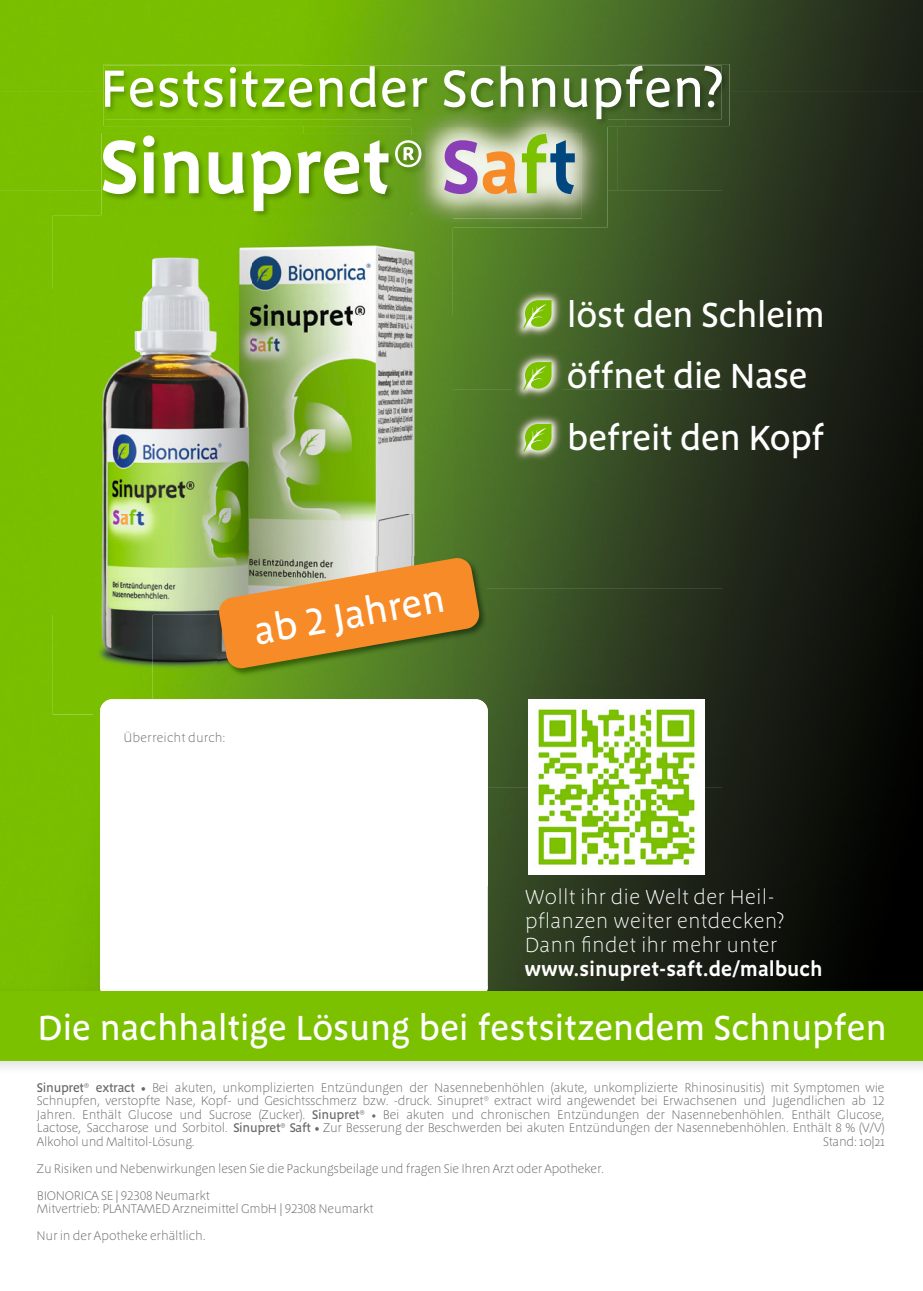
<style>
.page{position:relative;width:923px;height:1291px;background:#fff}
.page>*{position:absolute;margin:0;border:0;box-sizing:border-box;transform-origin:0 0}
.t1{font:600 78px "Megano OT";letter-spacing:-.015em;color:#fff}
.t2{font:500 54px "Megano OT";letter-spacing:.005em;color:#fff}
.t3{font:500 39px "Megano OT";color:#fff}
.t4{font:500 36px/61.8px "Megano OT";letter-spacing:-.005em;color:#fff}
.t5{font:300 21px/24px "Megano OT";letter-spacing:.01em;color:#fff}
.t6{font:600 21px "Megano OT";letter-spacing:.005em;color:#fff}
.t7{font:300 12.9px/13.5px "Megano OT";letter-spacing:-.02em;color:#686867}
.t8{font:300 12.9px "Megano OT";letter-spacing:.005em;color:#686867}
.s1{color:#8b3fb7}
.s2{color:#f78b28}
.s3{color:#7bc100}
.s4{color:#004780}
.s5{font-weight:500}
</style>
<div class="page">
<div style="left:0;top:0;width:303px;height:190px;background:#7abf00"></div>
<img style="left:303px;top:0;width:314px;height:64px">
<img style="left:617px;top:0;width:306px;height:190px">
<img style="left:303px;top:126px;width:315px;height:64px">
<div style="left:0;top:190px;width:102px;height:100px;background:#7abf00"></div>
<img style="left:452px;top:190px;width:471px;height:597px">
<div style="left:0;top:290px;width:53px;height:298px;background:#7abf00"></div>
<div style="left:0;top:588px;width:94px;height:398px;background:#7abe00"></div>
<div style="left:94px;top:714px;width:6px;height:272px;background:#77bc00"></div>
<img style="left:488px;top:787px;width:435px;height:199px">
<img style="left:529px;top:699px;width:175px;height:175px">
<img style="left:104px;top:64px;width:625px;height:62px">
<img style="left:105px;top:66px;width:617px;height:53px">
<img style="left:102px;top:133px;width:309px;height:86px">
<img style="left:103px;top:135px;width:308px;height:76px">
<img style="left:411px;top:119px;width:197px;height:108px">
<img style="left:411px;top:101px;width:197px;height:18px">
<img style="left:411px;top:135px;width:14px;height:76px">
<img style="left:513px;top:290px;width:49px;height:48px">
<svg style="left:523px;top:300px;width:29px;height:29px"></svg>
<img style="left:513px;top:351px;width:49px;height:49px">
<svg style="left:523px;top:362px;width:29px;height:29px"></svg>
<img style="left:513px;top:413px;width:49px;height:48px">
<svg style="left:523px;top:424px;width:29px;height:28px"></svg>
<div style="left:100px;top:699px;width:388px;height:299px;background:#fff;border-radius:12px"></div>
<img style="left:0;top:986px;width:923px;height:5px">
<img style="left:100px;top:986px;width:388px;height:5px">
<div style="left:0;top:991px;width:923px;height:70px;background:#7bc100"></div>
<img style="left:53px;top:216px;width:100px;height:498px">
<img style="left:153px;top:219px;width:299px;height:296px">
<img style="left:153px;top:515px;width:99px;height:184px">
<img style="left:252px;top:515px;width:200px;height:41px">
<img style="left:252px;top:676px;width:200px;height:23px">
<img style="left:411px;top:216px;width:41px;height:11px">
<img style="left:100px;top:699px;width:87px;height:15px">
<img style="left:218px;top:556px;width:269px;height:120px">
<svg style="left:218px;top:557px;width:262px;height:112px"></svg>
<h2 class="t2" style="left:100px;top:57px;width:625px">Festsitzender Schnupfen?</h2>
<h1 class="t1" style="left:100px;top:121px;width:478px">Sinupret® <span class="s1">S</span><span class="s2">a</span><span class="s3">f</span><span class="s4">t</span></h1>
<h3 class="t3" style="left:250px;top:609px;width:195px;rotate:-10deg">ab 2 Jahren</h3>
<p class="t8" style="left:123px;top:729px;width:104px">Überreicht durch:</p>
<h3 class="t4" style="left:567px;top:283px;width:259px">löst den Schleim öffnet die Nase befreit den Kopf</h3>
<h3 class="t5" style="left:525px;top:885px;width:261px">Wollt ihr die Welt der Heil&shy;pflanzen weiter entdecken?<br>Dann findet ihr mehr unter</h3>
<h3 class="t6" style="left:525px;top:956px;width:299px">www.sinupret-saft.de/malbuch</h3>
<h3 class="t4" style="left:38px;top:997px;width:851px">Die nachhaltige Lösung bei festsitzendem Schnupfen</h3>
<p class="t7" style="left:37px;top:1080px;width:849px;text-align:justify"><span class="s5">Sinupret® extract •</span> Bei akuten, unkomplizierten Entzündungen der Nasennebenhöhlen (akute, unkomplizierte Rhinosinusitis) mit Symptomen wie Schnupfen, verstopfte Nase, Kopf- und Gesichtsschmerz bzw. -druck. Sinupret® extract wird angewendet bei Erwachsenen und Jugendlichen ab 12<br>Jahren. Enthält Glucose und Sucrose (Zucker). <span class="s5">Sinupret®</span> • Bei akuten und chronischen Entzündungen der Nasennebenhöhlen. Enthält Glucose, Lactose, Saccharose und Sorbitol. <span class="s5">Sinupret® Saft •</span> Zur Besserung der Beschwerden bei akuten Entzündungen der Nasennebenhöhlen. Enthält 8 % (V/V)<br>Alkohol und Maltitol-Lösung.</p>
<p class="t7" style="left:823px;top:1134px;width:63px">Stand: 10|21</p>
<p class="t7" style="left:37px;top:1154px;width:569px;line-height:27px">Zu Risiken und Nebenwirkungen lesen Sie die Packungsbeilage und fragen Sie Ihren Arzt oder Apotheker.<br>BIONORICA SE | 92308 Neumarkt</p>
<p class="t7" style="left:37px;top:1195px;width:339px;line-height:27.3px">Mitvertrieb: PLANTAMED Arzneimittel GmbH | 92308 Neumarkt<br>Nur in der Apotheke erhältlich.</p>
</div>
